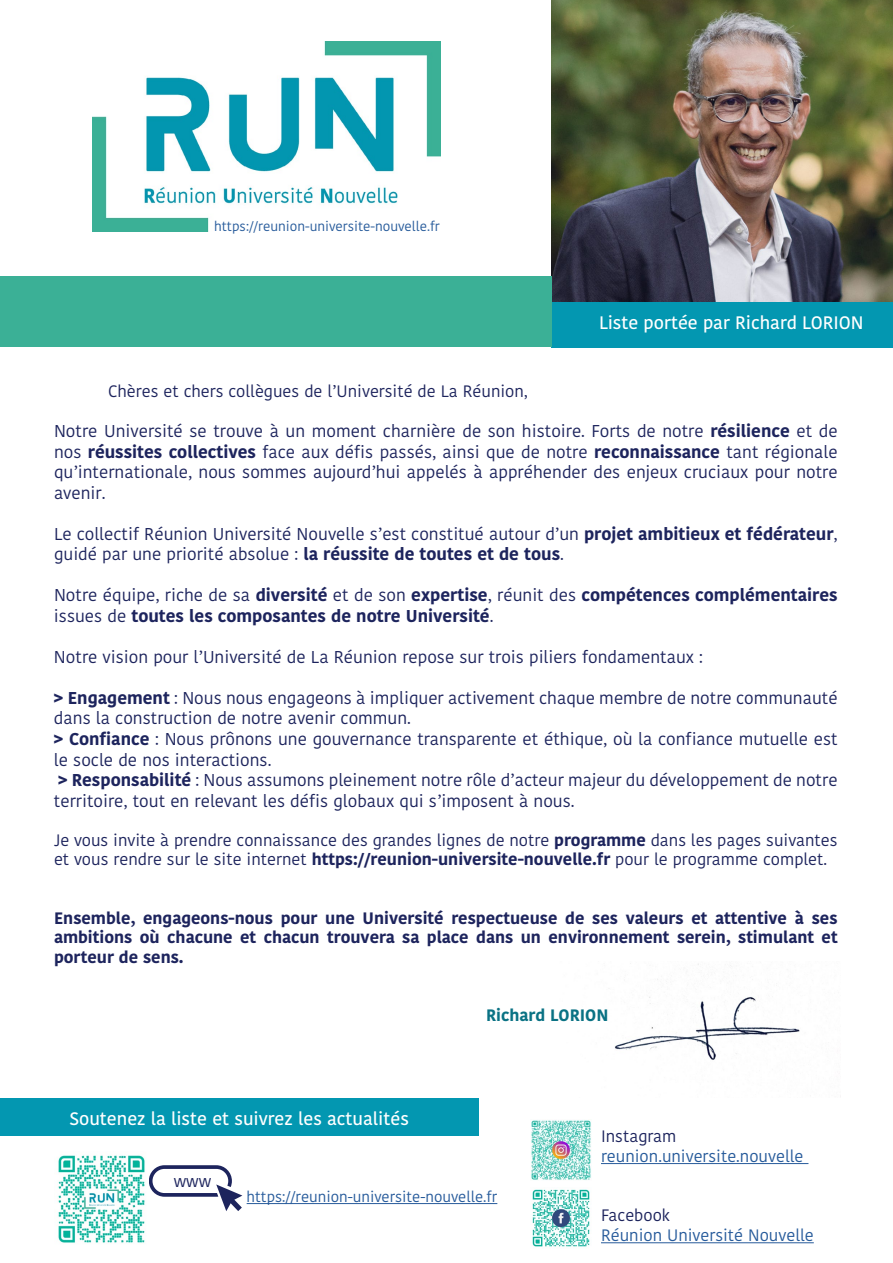
<style>
.page{position:relative;width:893px;height:1263px;background:#fff}
.page>*{position:absolute;margin:0;border:0;box-sizing:border-box;transform-origin:0 0}
.t1{font:500 18px "Kohinoor Bangla";color:#fff}
.t2{font:17.1px/20.5px "Kohinoor Telugu";color:#1d245d}
.t3{font:700 17.1px/20.5px "Kohinoor Telugu";color:#1d245d}
.t4{font:16.5px/19.5px "Kohinoor Telugu";color:#1d245d}
.t5{font:700 16.5px/19.5px "Kohinoor Telugu";color:#1d245d;text-align:justify}
.t6{font:16.5px "Kohinoor Telugu";color:#275b9b}
.t7{font:700 16.5px "Kohinoor Telugu";color:#0a7284}
.t8{font:15px "Kohinoor Telugu";color:#275b9b}
.t9{font:13.5px "Kohinoor Bangla";color:#275b9b}
.s1{font-weight:700}
.s2{font-weight:400}
</style>
<div class="page">
<img style="left:615px;top:964px;width:185px;height:96px">
<img style="left:92px;top:41px;width:349px;height:191px">
<svg style="left:149px;top:1165px;width:93px;height:46px"></svg>
<hr style="left:247px;top:1203px;width:250px;height:1px;background:#275b9b">
<hr style="left:601px;top:1163px;width:207px;height:1px;background:#275b9b">
<hr style="left:601px;top:1242px;width:213px;height:1px;background:#275b9b">
<img style="left:551px;top:0;width:342px;height:302px">
<div style="left:551px;top:302px;width:342px;height:45px;background:#0397b1"></div>
<div style="left:0;top:276px;width:551px;height:71px;background:#3bb096"></div>
<img style="left:58px;top:1155px;width:87px;height:88px">
<div style="left:0;top:1098px;width:478px;height:37px;background:#0397b1"></div>
<img style="left:531px;top:1120px;width:60px;height:60px">
<img style="left:532px;top:1189px;width:58px;height:58px">
<p class="t9" style="left:214px;top:215px;width:227px">https://reunion-universite-nouvelle.fr</p>
<p class="t1" style="left:599px;top:309px;width:266px">Liste portée par Richard LORION</p>
<p class="t4" style="left:108px;top:382px;width:421px">Chères et chers collègues de l’Université de La Réunion,</p>
<p class="t2" style="left:54px;top:421px;width:785px;text-align:justify">Notre Université se trouve à un moment charnière de son histoire. Forts de notre <span class="s1">résilience</span> et de nos <span class="s1">réussites collectives</span> face aux défis passés, ainsi que de notre <span class="s1">reconnaissance</span> tant régionale qu’internationale, nous sommes aujourd’hui appelés à appréhender des enjeux cruciaux pour notre avenir.</p>
<p class="t2" style="left:54px;top:524px;width:785px">Le collectif Réunion Université Nouvelle s’est constitué autour d’un <span class="s1">projet ambitieux et fédérateur</span>, guidé par une priorité absolue : <span class="s1">la réussite de toutes et de tous</span>.</p>
<p class="t3" style="left:54px;top:585px;width:785px"><span class="s2">Notre équipe, riche de sa</span> diversité <span class="s2">et de son</span> expertise<span class="s2">, réunit des</span> compétences complémentaires <span class="s2">issues de</span> toutes les composantes de notre Université<span class="s2">.</span></p>
<p class="t2" style="left:54px;top:647px;width:650px">Notre vision pour l’Université de La Réunion repose sur trois piliers fondamentaux :</p>
<p class="t2" style="left:54px;top:688px;width:785px"><span class="s1">&gt; Engagement</span> : Nous nous engageons à impliquer activement chaque membre de notre communauté dans la construction de notre avenir commun.<br><span class="s1">&gt; Confiance</span> : Nous prônons une gouvernance transparente et éthique, où la confiance mutuelle est le socle de nos interactions.<br><span class="s1">&gt; Responsabilité</span> : Nous assumons pleinement notre rôle d’acteur majeur du développement de notre territoire, tout en relevant les défis globaux qui s’imposent à nous.</p>
<p class="t4" style="left:54px;top:830px;width:785px">Je vous invite à prendre connaissance des grandes lignes de notre <span class="s1">programme</span> dans les pages suivantes et vous rendre sur le site internet <span class="s1">https://reunion-universite-nouvelle.fr</span> pour le programme complet.</p>
<p class="t5" style="left:54px;top:908px;width:785px">Ensemble, engageons-nous pour une Université respectueuse de ses valeurs et attentive à ses ambitions où chacune et chacun trouvera sa place dans un environnement serein, stimulant et porteur de sens.</p>
<p class="t1" style="left:69px;top:1104px;width:341px">Soutenez la liste et suivrez les actualités</p>
<p class="t4" style="left:174px;top:1172px;width:39px">www</p>
<p class="t7" style="left:486px;top:1006px;width:124px">Richard LORION</p>
<p class="t4" style="left:601px;top:1127px;width:77px">Instagram</p>
<p class="t6" style="left:601px;top:1146px;width:204px">reunion.universite.nouvelle</p>
<p class="t8" style="left:247px;top:1188px;width:252px">https://reunion-universite-nouvelle.fr</p>
<p class="t4" style="left:601px;top:1206px;width:71px">Facebook</p>
<p class="t6" style="left:601px;top:1226px;width:214px">Réunion Université Nouvelle</p>
</div>
